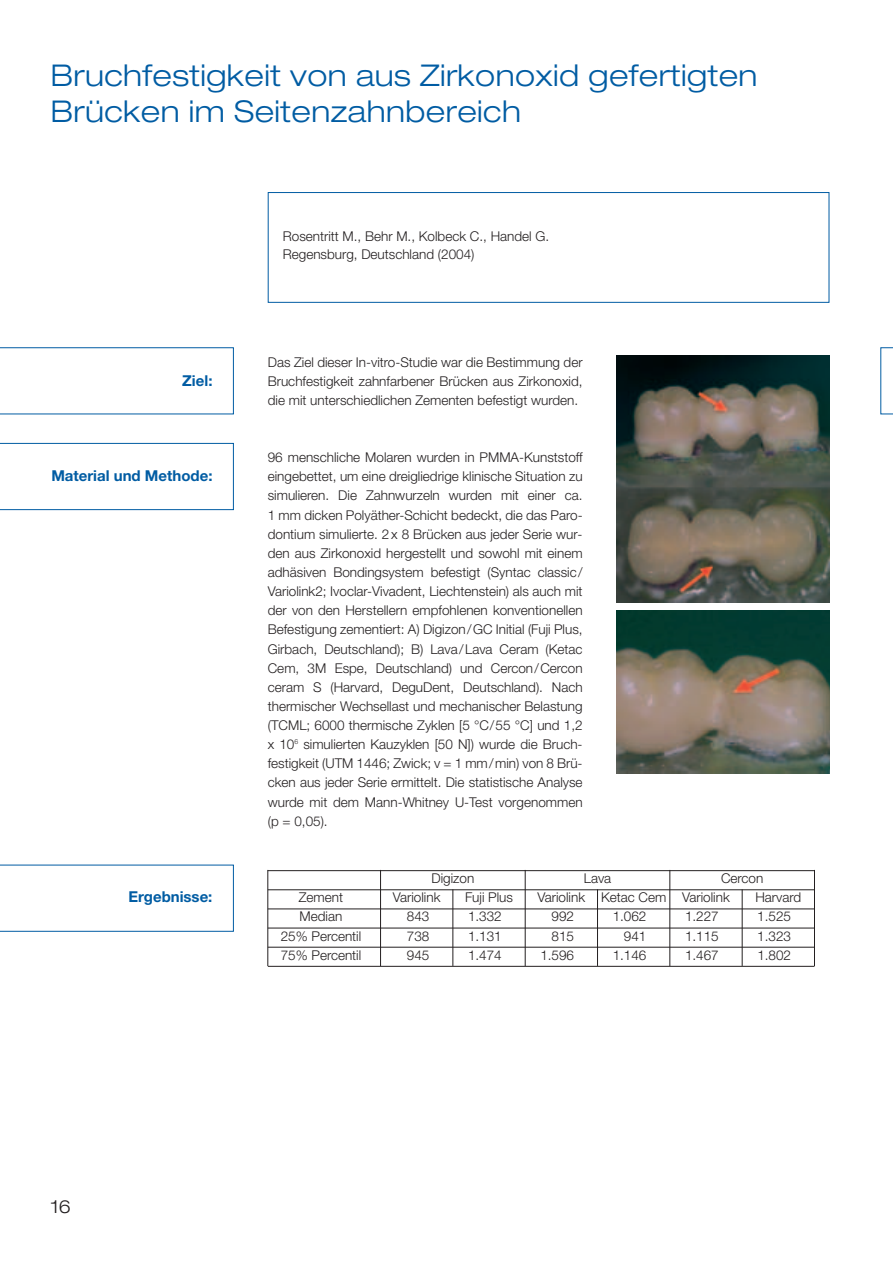
<style>
.page{position:relative;width:893px;height:1263px;background:#fff}
.page>*{position:absolute;margin:0;border:0;box-sizing:border-box;transform-origin:0 0}
.t1{font:300 expanded 30px/36px "Helvetica Neue";letter-spacing:.015em;color:#015ca3}
.t2{font:300 expanded 18px "Helvetica Neue";color:#231f20}
.t3{font:700 15px "Helvetica Neue";color:#015ca3}
.t4{font:300 13.5px/19.2px "Helvetica Neue LT Pro";color:#231f20;text-align:justify}
</style>
<div class="page">
<svg style="left:0;top:347px;width:234px;height:67px"></svg>
<svg style="left:0;top:443px;width:234px;height:67px"></svg>
<svg style="left:0;top:865px;width:234px;height:67px"></svg>
<hr style="left:268px;top:870px;width:546px;height:1px;background:#231f20">
<hr style="left:268px;top:889px;width:546px;height:1px;background:#231f20">
<hr style="left:268px;top:909px;width:546px;height:1px;background:#231f20">
<hr style="left:268px;top:928px;width:546px;height:1px;background:#231f20">
<hr style="left:268px;top:947px;width:546px;height:1px;background:#231f20">
<hr style="left:268px;top:966px;width:546px;height:1px;background:#231f20">
<hr style="left:452px;top:889px;width:1px;height:77px;background:#231f20">
<hr style="left:380px;top:870px;width:1px;height:96px;background:#231f20">
<hr style="left:267px;top:870px;width:1px;height:96px;background:#231f20">
<hr style="left:525px;top:870px;width:1px;height:96px;background:#231f20">
<hr style="left:597px;top:889px;width:1px;height:77px;background:#231f20">
<hr style="left:669px;top:870px;width:1px;height:96px;background:#231f20">
<hr style="left:741px;top:889px;width:1px;height:77px;background:#231f20">
<hr style="left:814px;top:870px;width:1px;height:96px;background:#231f20">
<img style="left:616px;top:356px;width:213px;height:246px">
<img style="left:616px;top:611px;width:213px;height:163px">
<svg style="left:880px;top:347px;width:12px;height:67px"></svg>
<div style="left:268px;top:192px;width:561px;height:111px;border:1px solid #015ca3"></div>
<h1 class="t1" style="left:51px;top:60px;width:708px">Bruchfestigkeit von aus Zirkonoxid gefertigten<br>Brücken im Seitenzahnbereich</h1>
<p class="t3" style="left:182px;top:375px;width:32px">Ziel:</p>
<p class="t3" style="left:51px;top:471px;width:163px">Material und Methode:</p>
<p class="t3" style="left:128px;top:892px;width:86px">Ergebnisse:</p>
<p class="t4" style="left:283px;top:229px;width:268px;line-height:18px">Rosentritt M., Behr M., Kolbeck C., Handel G.<br>Regensburg, Deutschland (2004)</p>
<p class="t4" style="left:268px;top:353px;width:316px">Das Ziel dieser In-vitro-Studie war die Bestimmung der Bruchfestigkeit zahnfarbener Brücken aus Zirkonoxid, die mit unterschiedlichen Zementen befestigt wurden.</p>
<p class="t4" style="left:268px;top:449px;width:316px">96 menschliche Molaren wurden in PMMA-Kunststoff eingebettet, um eine dreigliedrige klinische Situation zu simulieren. Die Zahnwurzeln wurden mit einer ca.<br>1 mm dicken Polyäther-Schicht bedeckt, die das Paro&shy;dontium simulierte. 2 x 8 Brücken aus jeder Serie wur&shy;den aus Zirkonoxid hergestellt und sowohl mit einem adhäsiven Bondingsystem befestigt (Syntac classic/ Variolink2; Ivoclar-Vivadent, Liechtenstein) als auch mit der von den Herstellern empfohlenen konventionellen Befestigung zementiert: A) Digizon/GC Initial (Fuji Plus, Girbach, Deutschland); B) Lava/Lava Ceram (Ketac Cem, 3M Espe, Deutschland) und Cercon/Cercon ceram S (Harvard, DeguDent, Deutschland). Nach thermischer Wechsellast und mechanischer Belastung (TCML; 6000 thermische Zyklen [5 °C/55 °C] und 1,2 x 10<sup>6</sup> simulierten Kauzyklen [50 N]) wurde die Bruch&shy;festigkeit (UTM 1446; Zwick; v = 1 mm/min) von 8 Brü&shy;cken aus jeder Serie ermittelt. Die statistische Analyse wurde mit dem Mann-Whitney U-Test vorgenommen (p = 0,05).</p>
<p class="t4" style="left:431px;top:870px;width:44px">Digizon</p>
<p class="t4" style="left:583px;top:870px;width:29px">Lava</p>
<p class="t4" style="left:721px;top:870px;width:44px">Cercon</p>
<p class="t4" style="left:299px;top:889px;width:46px">Zement</p>
<p class="t4" style="left:393px;top:889px;width:49px">Variolink</p>
<p class="t4" style="left:465px;top:889px;width:49px">Fuji Plus</p>
<p class="t4" style="left:537px;top:889px;width:194px">Variolink Ketac Cem Variolink</p>
<p class="t4" style="left:755px;top:889px;width:47px">Harvard</p>
<p class="t4" style="left:299px;top:908px;width:44px">Median</p>
<p class="t4" style="left:407px;top:908px;width:24px">843</p>
<p class="t4" style="left:468px;top:908px;width:35px">1.332</p>
<p class="t4" style="left:551px;top:908px;width:24px">992</p>
<p class="t4" style="left:612px;top:908px;width:35px">1.062</p>
<p class="t4" style="left:685px;top:908px;width:35px">1.227</p>
<p class="t4" style="left:757px;top:908px;width:35px">1.525</p>
<p class="t4" style="left:281px;top:927px;width:82px">25% Percentil</p>
<p class="t4" style="left:407px;top:927px;width:24px">738</p>
<p class="t4" style="left:468px;top:927px;width:35px">1.131</p>
<p class="t4" style="left:551px;top:927px;width:24px">815</p>
<p class="t4" style="left:624px;top:927px;width:24px">941</p>
<p class="t4" style="left:685px;top:927px;width:35px">1.115</p>
<p class="t4" style="left:757px;top:927px;width:35px">1.323</p>
<p class="t4" style="left:281px;top:947px;width:82px">75% Percentil</p>
<p class="t4" style="left:407px;top:947px;width:24px">945</p>
<p class="t4" style="left:468px;top:947px;width:35px">1.474</p>
<p class="t4" style="left:540px;top:947px;width:35px">1.596</p>
<p class="t4" style="left:612px;top:947px;width:35px">1.146</p>
<p class="t4" style="left:685px;top:947px;width:35px">1.467</p>
<p class="t4" style="left:757px;top:947px;width:35px">1.802</p>
<h2 class="t2" style="left:51px;top:1200px;width:22px">16</h2>
</div>
